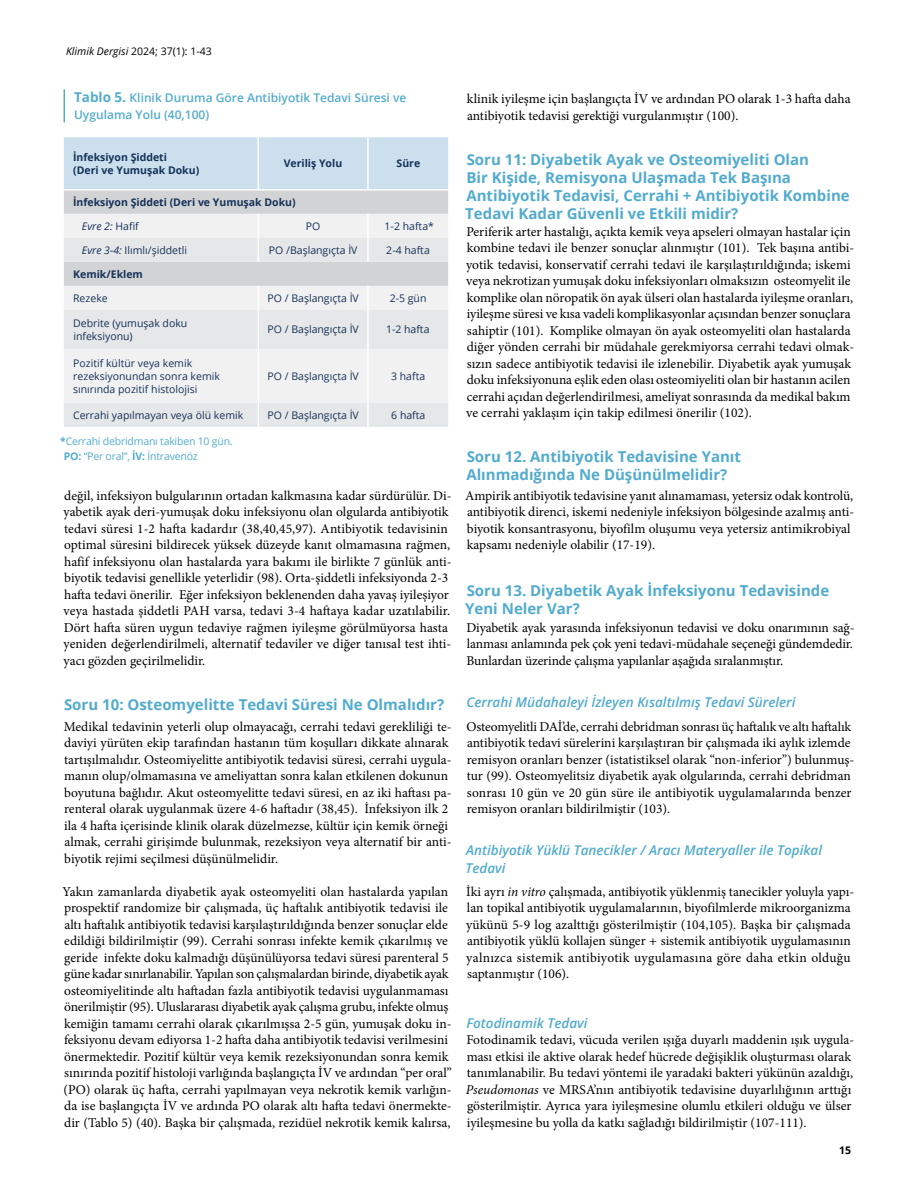
<style>
.page{position:relative;width:915px;height:1191px;background:#fff}
.page>*{position:absolute;margin:0;border:0;box-sizing:border-box;transform-origin:0 0}
.t1{font:700 15px/18px "Open Sans";color:#52abce}
.t2{font:13.5px/16.5px "Minion Pro";color:#000}
.t3{font:italic 600 13.5px/17.2px "Open Sans";color:#52abce}
.t4{font:600 12px/17.2px "Open Sans";color:#53acce}
.t5{font:10.5px/12.6px "Open Sans";color:#16325a}
.t6{font:700 10.5px/12.6px "Open Sans";color:#16325a}
.t7{font:10.5px/15px "Open Sans";letter-spacing:-.02em;color:#53acce}
.t8{font:10.5px "Open Sans";color:#000}
.t9{font:italic 10.5px "Open Sans";color:#16325a}
.t10{font:700 10.5px "Open Sans";color:#000}
.s1{font-style:italic}
.s2{font-weight:700;font-size:13.5px}
.s3{font-style:normal}
.s4{font-weight:700}
</style>
<div class="page">
<hr style="left:63px;top:89px;width:2px;height:33px;background:#53acce">
<svg style="left:64px;top:310px;width:384px;height:117px;fill:#e6e7e8"></svg>
<svg style="left:64px;top:137px;width:384px;height:173px"></svg>
<hr style="left:257px;top:349px;width:2px;height:54px;background:#fff">
<hr style="left:367px;top:349px;width:1px;height:54px;background:#fff">
<hr style="left:257px;top:310px;width:2px;height:39px;background:#fff">
<hr style="left:367px;top:310px;width:1px;height:39px;background:#fff">
<hr style="left:257px;top:403px;width:2px;height:24px;background:#fff">
<svg style="left:367px;top:403px;width:1px;height:24px"></svg>
<p class="t8" style="left:66px;top:44px;width:147px"><span class="s1">Klimik Dergisi</span> 2024; 37(1): 1-43</p>
<p class="t4" style="left:74px;top:89px;width:334px"><span class="s2">Tablo 5.</span> Klinik Duruma Göre Antibiyotik Tedavi Süresi ve<br>Uygulama Yolu (40,100)</p>
<p class="t6" style="left:73px;top:151px;width:128px">İnfeksiyon Şiddeti<br>(Deri ve Yumuşak Doku)</p>
<p class="t6" style="left:283px;top:157px;width:60px">Veriliş Yolu</p>
<p class="t6" style="left:396px;top:157px;width:25px">Süre</p>
<p class="t6" style="left:73px;top:196px;width:224px">İnfeksiyon Şiddeti (Deri ve Yumuşak Doku)</p>
<p class="t9" style="left:82px;top:219px;width:58px">Evre 2: <span class="s3">Hafif</span></p>
<p class="t5" style="left:306px;top:219px;width:16px">PO</p>
<p class="t5" style="left:384px;top:219px;width:51px">1-2 hafta*</p>
<p class="t5" style="left:82px;top:243px;width:107px"><span class="s1">Evre 3-4:</span> Ilımlı/şiddetli</p>
<p class="t5" style="left:269px;top:243px;width:90px">PO /Başlangıçta İV</p>
<p class="t5" style="left:386px;top:243px;width:45px">2-4 hafta</p>
<p class="t6" style="left:73px;top:267px;width:71px">Kemik/Eklem</p>
<p class="t5" style="left:73px;top:291px;width:36px">Rezeke</p>
<p class="t5" style="left:267px;top:291px;width:93px">PO / Başlangıçta İV</p>
<p class="t5" style="left:389px;top:291px;width:38px">2-5 gün</p>
<p class="t5" style="left:73px;top:317px;width:116px">Debrite (yumuşak doku infeksiyonu)</p>
<p class="t5" style="left:267px;top:323px;width:93px">PO / Başlangıçta İV</p>
<p class="t5" style="left:386px;top:323px;width:45px">1-2 hafta</p>
<p class="t5" style="left:73px;top:357px;width:148px">Pozitif kültür veya kemik rezeksiyonundan sonra kemik sınırında pozitif histolojisi</p>
<p class="t5" style="left:267px;top:369px;width:93px">PO / Başlangıçta İV</p>
<p class="t5" style="left:391px;top:369px;width:36px">3 hafta</p>
<p class="t5" style="left:73px;top:408px;width:172px">Cerrahi yapılmayan veya ölü kemik</p>
<p class="t5" style="left:267px;top:408px;width:93px">PO / Başlangıçta İV</p>
<p class="t5" style="left:391px;top:408px;width:36px">6 hafta</p>
<p class="t7" style="left:64px;top:433px;width:170px;text-indent:-4px"><span class="s4">*</span>Cerrahi debridmanı takiben 10 gün.<br><span class="s4">PO:</span> “Per oral”, <span class="s4">İV:</span> İntravenöz</p>
<p class="t2" style="left:63px;top:487px;width:389px">değil, infeksiyon bulgularının ortadan kalkmasına kadar sürdürülür. Di&shy;yabetik ayak deri-yumuşak doku infeksiyonu olan olgularda antibiyotik tedavi süresi 1-2 hafta kadardır (38,40,45,97). Antibiyotik tedavisinin optimal süresini bildirecek yüksek düzeyde kanıt olmamasına rağmen, hafif infeksiyonu olan hastalarda yara bakımı ile birlikte 7 günlük anti&shy;biyotik tedavisi genellikle yeterlidir (98). Orta-şiddetli infeksiyonda 2-3 hafta tedavi önerilir. Eğer infeksiyon beklenenden daha yavaş iyileşiyor veya hastada şiddetli PAH varsa, tedavi 3-4 haftaya kadar uzatılabilir.<br>Dört hafta süren uygun tedaviye rağmen iyileşme görülmüyorsa hasta yeniden değerlendirilmeli, alternatif tedaviler ve diğer tanısal test ihti&shy;yacı gözden geçirilmelidir.</p>
<p class="t1" style="left:64px;top:695px;width:381px">Soru 10: Osteomyelitte Tedavi Süresi Ne Olmalıdır?</p>
<p class="t2" style="left:64px;top:718px;width:389px">Medikal tedavinin yeterli olup olmayacağı, cerrahi tedavi gerekliliği te&shy;daviyi yürüten ekip tarafından hastanın tüm koşulları dikkate alınarak tartışılmalıdır. Osteomiyelitte antibiyotik tedavisi süresi, cerrahi uygula&shy;manın olup/olmamasına ve ameliyattan sonra kalan etkilenen dokunun boyutuna bağlıdır. Akut osteomyelitte tedavi süresi, en az iki haftası pa&shy;renteral olarak uygulanmak üzere 4-6 haftadır (38,45). İnfeksiyon ilk 2 ila 4 hafta içerisinde klinik olarak düzelmezse, kültür için kemik örneği almak, cerrahi girişimde bulunmak, rezeksiyon veya alternatif bir anti&shy;biyotik rejimi seçilmesi düşünülmelidir.</p>
<p class="t2" style="left:63px;top:883px;width:390px">Yakın zamanlarda diyabetik ayak osteomyeliti olan hastalarda yapılan prospektif randomize bir çalışmada, üç haftalık antibiyotik tedavisi ile altı haftalık antibiyotik tedavisi karşılaştırıldığında benzer sonuçlar elde edildiği bildirilmiştir (99). Cerrahi sonrası infekte kemik çıkarılmış ve geride infekte doku kalmadığı düşünülüyorsa tedavi süresi parenteral 5 güne kadar sınırlanabilir. Yapılan son çalışmalardan birinde, diyabetik ayak osteomiyelitinde altı haftadan fazla antibiyotik tedavisi uygulanmaması önerilmiştir (95). Uluslararası diyabetik ayak çalışma grubu, infekte olmuş kemiğin tamamı cerrahi olarak çıkarılmışsa 2-5 gün, yumuşak doku in&shy;feksiyonu devam ediyorsa 1-2 hafta daha antibiyotik tedavisi verilmesini önermektedir. Pozitif kültür veya kemik rezeksiyonundan sonra kemik sınırında pozitif histoloji varlığında başlangıçta İV ve ardından “per oral” (PO) olarak üç hafta, cerrahi yapılmayan veya nekrotik kemik varlığın&shy;da ise başlangıçta İV ve ardında PO olarak altı hafta tedavi önermekte&shy;dir (Tablo 5) (40). Başka bir çalışmada, rezidüel nekrotik kemik kalırsa,</p>
<p class="t2" style="left:466px;top:91px;width:385px">klinik iyileşme için başlangıçta İV ve ardından PO olarak 1-3 hafta daha antibiyotik tedavisi gerektiği vurgulanmıştır (100).</p>
<p class="t1" style="left:465px;top:150px;width:386px">Soru 11: Diyabetik Ayak ve Osteomiyeliti Olan<br>Bir Kişide, Remisyona Ulaşmada Tek Başına Antibiyotik Tedavisi, Cerrahi + Antibiyotik Kombine Tedavi Kadar Güvenli ve Etkili midir?</p>
<p class="t2" style="left:466px;top:223px;width:389px">Periferik arter hastalığı, açıkta kemik veya apseleri olmayan hastalar için kombine tedavi ile benzer sonuçlar alınmıştır (101). Tek başına antibi&shy;yotik tedavisi, konservatif cerrahi tedavi ile karşılaştırıldığında; iskemi veya nekrotizan yumuşak doku infeksiyonları olmaksızın osteomyelit ile komplike olan nöropatik ön ayak ülseri olan hastalarda iyileşme oranları, iyileşme süresi ve kısa vadeli komplikasyonlar açısından benzer sonuçlara sahiptir (101). Komplike olmayan ön ayak osteomyeliti olan hastalarda diğer yönden cerrahi bir müdahale gerekmiyorsa cerrahi tedavi olmak&shy;sızın sadece antibiyotik tedavisi ile izlenebilir. Diyabetik ayak yumuşak doku infeksiyonuna eşlik eden olası osteomiyeliti olan bir hastanın acilen cerrahi açıdan değerlendirilmesi, ameliyat sonrasında da medikal bakım ve cerrahi yaklaşım için takip edilmesi önerilir (102).</p>
<p class="t1" style="left:466px;top:447px;width:276px">Soru 12. Antibiyotik Tedavisine Yanıt<br>Alınmadığında Ne Düşünülmelidir?</p>
<p class="t2" style="left:465px;top:487px;width:390px">Ampirik antibiyotik tedavisine yanıt alınamaması, yetersiz odak kontrolü, antibiyotik direnci, iskemi nedeniyle infeksiyon bölgesinde azalmış anti&shy;biyotik konsantrasyonu, biyofilm oluşumu veya yetersiz antimikrobiyal kapsamı nedeniyle olabilir (17-19).</p>
<p class="t1" style="left:465px;top:581px;width:365px">Soru 13. Diyabetik Ayak İnfeksiyonu Tedavisinde<br>Yeni Neler Var?</p>
<p class="t2" style="left:466px;top:619px;width:389px;text-align:justify">Diyabetik ayak yarasında infeksiyonun tedavisi ve doku onarımının sağ&shy;lanması anlamında pek çok yeni tedavi-müdahale seçeneği gündemdedir.<br>Bunlardan üzerinde çalışma yapılanlar aşağıda sıralanmıştır.</p>
<p class="t3" style="left:466px;top:693px;width:330px">Cerrahi Müdahaleyi İzleyen Kısaltılmış Tedavi Süreleri</p>
<p class="t2" style="left:466px;top:718px;width:389px">Osteomyelitli DAİ’de, cerrahi debridman sonrası üç haftalık ve altı haftalık antibiyotik tedavi sürelerini karşılaştıran bir çalışmada iki aylık izlemde remisyon oranları benzer (istatistiksel olarak “non-inferior”) bulunmuş&shy;tur (99). Osteomyelitsiz diyabetik ayak olgularında, cerrahi debridman sonrası 10 gün ve 20 gün süre ile antibiyotik uygulamalarında benzer remisyon oranları bildirilmiştir (103).</p>
<p class="t3" style="left:465px;top:841px;width:358px">Antibiyotik Yüklü Tanecikler / Aracı Materyaller ile Topikal<br>Tedavi</p>
<p class="t2" style="left:466px;top:883px;width:389px">İki ayrı <span class="s1">in vitro</span> çalışmada, antibiyotik yüklenmiş tanecikler yoluyla yapı&shy;lan topikal antibiyotik uygulamalarının, biyofilmlerde mikroorganizma yükünü 5-9 log azalttığı gösterilmiştir (104,105). Başka bir çalışmada antibiyotik yüklü kollajen sünger + sistemik antibiyotik uygulamasının yalnızca sistemik antibiyotik uygulamasına göre daha etkin olduğu saptanmıştır (106).</p>
<p class="t3" style="left:466px;top:1014px;width:122px">Fotodinamik Tedavi</p>
<p class="t2" style="left:466px;top:1031px;width:390px">Fotodinamik tedavi, vücuda verilen ışığa duyarlı maddenin ışık uygula&shy;ması etkisi ile aktive olarak hedef hücrede değişiklik oluşturması olarak tanımlanabilir. Bu tedavi yöntemi ile yaradaki bakteri yükünün azaldığı, <span class="s1">Pseudomonas</span> ve MRSA’nın antibiyotik tedavisine duyarlılığının arttığı gösterilmiştir. Ayrıca yara iyileşmesine olumlu etkileri olduğu ve ülser iyileşmesine bu yolla da katkı sağladığı bildirilmiştir (107-111).</p>
<p class="t10" style="left:838px;top:1142px;width:13px">15</p>
</div>
